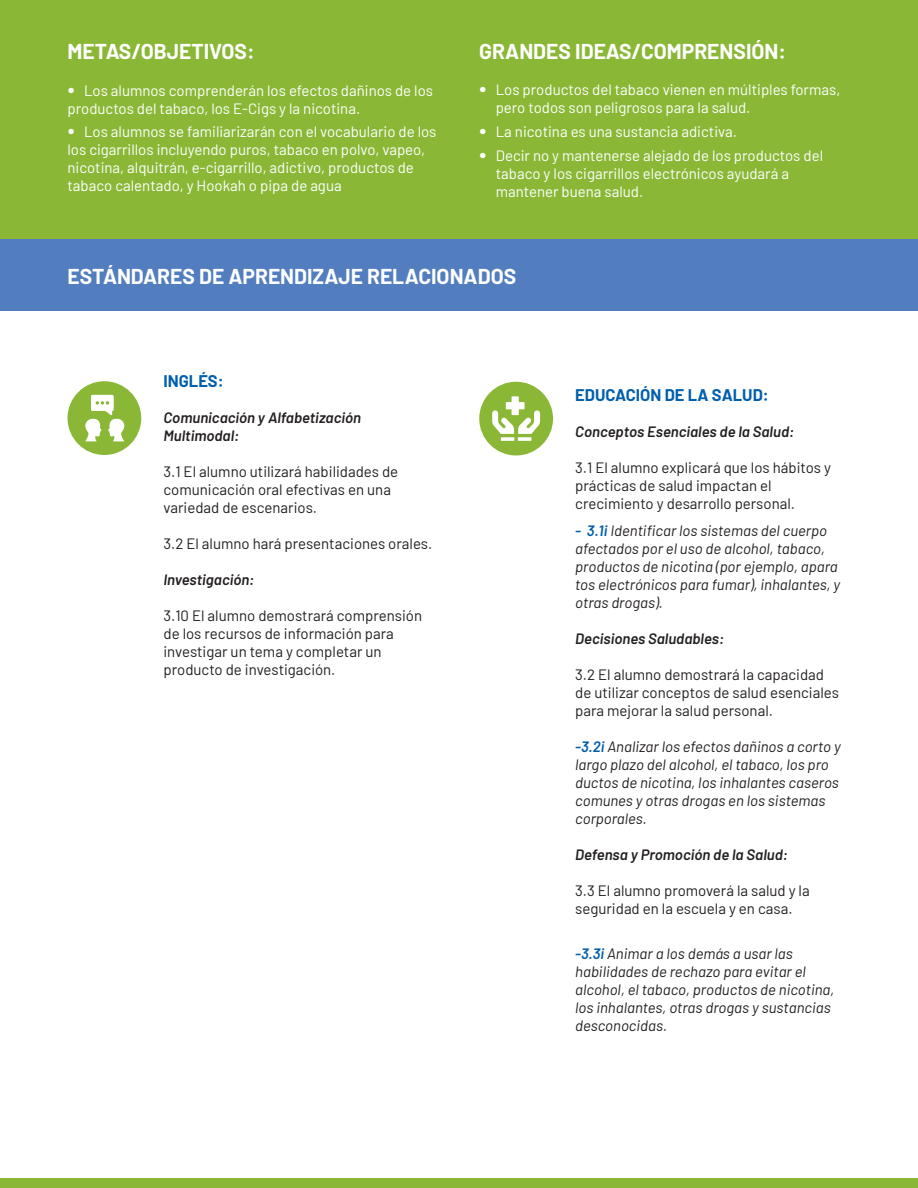
<style>
.page{position:relative;width:918px;height:1188px;background:#fff}
.page>*{position:absolute;margin:0;border:0;box-sizing:border-box;transform-origin:0 0}
.TITLE_2{font:700 21px "Barlow";color:#fff}
.BODY{font:700 16.5px "Barlow";color:#015fae}
.TITLES_K{font:700 16.5px "Barlow";color:#015fae}
.BODY_WHITE{font:15px/18px "Barlow";color:#fff}
.BODY-2{font:15px/18px "Barlow";color:#231f20}
.BODY-3{font:italic 15px/18px "Barlow";color:#231f20}
.BODY-4{font:italic 600 15px "Barlow";color:#231f20}
.SUBTITLE_ITALIC{font:italic 600 15px "Barlow";color:#231f20}
.s1{font-family:"Helvetica";font-weight:300}
.s2{font-weight:600;color:#015fae}
</style>
<div class="page">
<div style="left:0;top:1178px;width:918px;height:10px;background:#8ab836"></div>
<div style="left:0;top:0;width:918px;height:275px;background:#8ab836"></div>
<div style="left:0;top:239px;width:918px;height:71px;background:#527ec0"></div>
<div style="left:68px;top:381px;width:73px;height:74px;background:#8ab836;border-radius:50%"></div>
<svg style="left:85px;top:395px;width:39px;height:46px"></svg>
<div style="left:479px;top:382px;width:74px;height:73px;background:#8ab836;border-radius:50%"></div>
<svg style="left:492px;top:396px;width:48px;height:45px"></svg>
<p class="TITLE_2" style="left:68px;top:35px;width:189px">METAS/OBJETIVOS:</p>
<p class="BODY_WHITE" style="left:68px;top:81px;width:367px"><span class="s1">•</span> Los alumnos comprenderán los efectos dañinos de los productos del tabaco, los E-Cigs y la nicotina.</p>
<p class="BODY_WHITE" style="left:68px;top:121px;width:371px"><span class="s1">•</span> Los alumnos se familiarizarán con el vocabulario de los los cigarrillos incluyendo puros, tabaco en polvo, vapeo, nicotina, alquitrán, e-cigarrillo, adictivo, productos de tabaco calentado, y Hookah o pipa de agua</p>
<p class="TITLE_2" style="left:479px;top:35px;width:308px">GRANDES IDEAS/COMPRENSIÓN:</p>
<p class="BODY_WHITE" style="left:496px;top:79px;width:346px;text-indent:-16px"><span class="s1">•</span> Los productos del tabaco vienen en múltiples formas, pero todos son peligrosos para la salud.</p>
<p class="BODY_WHITE" style="left:479px;top:121px;width:259px"><span class="s1">•</span> La nicotina es una sustancia adictiva.</p>
<p class="BODY_WHITE" style="left:496px;top:145px;width:329px;text-indent:-16px"><span class="s1">•</span> Decir no y mantenerse alejado de los productos del tabaco y los cigarrillos electrónicos ayudará a</p>
<p class="BODY_WHITE" style="left:496px;top:181px;width:149px">mantener buena salud.</p>
<p class="TITLE_2" style="left:68px;top:260px;width:450px">ESTÁNDARES DE APRENDIZAJE RELACIONADOS</p>
<p class="TITLES_K" style="left:163px;top:369px;width:62px">INGLÉS:</p>
<p class="SUBTITLE_ITALIC" style="left:164px;top:407px;width:199px">Comunicación y Alfabetización</p>
<p class="SUBTITLE_ITALIC" style="left:164px;top:425px;width:77px">Multimodal:</p>
<p class="BODY-2" style="left:164px;top:461px;width:236px">3.1 El alumno utilizará habilidades de</p>
<p class="BODY-2" style="left:164px;top:479px;width:229px">comunicación oral efectivas en una</p>
<p class="BODY-2" style="left:164px;top:497px;width:155px">variedad de escenarios.</p>
<p class="BODY-2" style="left:164px;top:533px;width:270px">3.2 El alumno hará presentaciones orales.</p>
<p class="BODY-4" style="left:164px;top:569px;width:92px">Investigación:</p>
<p class="BODY-2" style="left:164px;top:605px;width:260px">3.10 El alumno demostrará comprensión de los recursos de información para</p>
<p class="BODY-2" style="left:164px;top:641px;width:220px">investigar un tema y completar un</p>
<p class="BODY-2" style="left:164px;top:659px;width:173px">producto de investigación.</p>
<p class="BODY" style="left:575px;top:382px;width:195px">EDUCACIÓN DE LA SALUD:</p>
<p class="BODY-4" style="left:575px;top:420px;width:221px">Conceptos Esenciales de la Salud:</p>
<p class="BODY-2" style="left:575px;top:457px;width:257px">3.1 El alumno explicará que los hábitos y prácticas de salud impactan el</p>
<p class="BODY-2" style="left:575px;top:493px;width:221px">crecimiento y desarrollo personal.</p>
<p class="BODY-3" style="left:575px;top:520px;width:266px"><span class="s2">- 3.1i</span> Identificar los sistemas del cuerpo afectados por el uso de alcohol, tabaco, productos de nicotina (por ejemplo, apara tos electrónicos para fumar), inhalantes, y otras drogas).</p>
<p class="BODY-4" style="left:575px;top:627px;width:150px">Decisiones Saludables:</p>
<p class="BODY-2" style="left:575px;top:664px;width:265px">3.2 El alumno demostrará la capacidad de utilizar conceptos de salud esenciales para mejorar la salud personal.</p>
<p class="BODY-3" style="left:575px;top:736px;width:267px"><span class="s2">-3.2i</span> Analizar los efectos dañinos a corto y largo plazo del alcohol, el tabaco, los pro ductos de nicotina, los inhalantes caseros comunes y otras drogas en los sistemas corporales.</p>
<p class="BODY-4" style="left:575px;top:843px;width:214px">Defensa y Promoción de la Salud:</p>
<p class="BODY-2" style="left:575px;top:880px;width:236px">3.3 El alumno promoverá la salud y la</p>
<p class="BODY-2" style="left:575px;top:898px;width:219px">seguridad en la escuela y en casa.</p>
<p class="BODY-3" style="left:575px;top:943px;width:232px"><span class="s2">-3.3i</span> Animar a los demás a usar las habilidades de rechazo para evitar el</p>
<p class="BODY-3" style="left:575px;top:979px;width:260px">alcohol, el tabaco, productos de nicotina, los inhalantes, otras drogas y sustancias desconocidas.</p>
</div>
